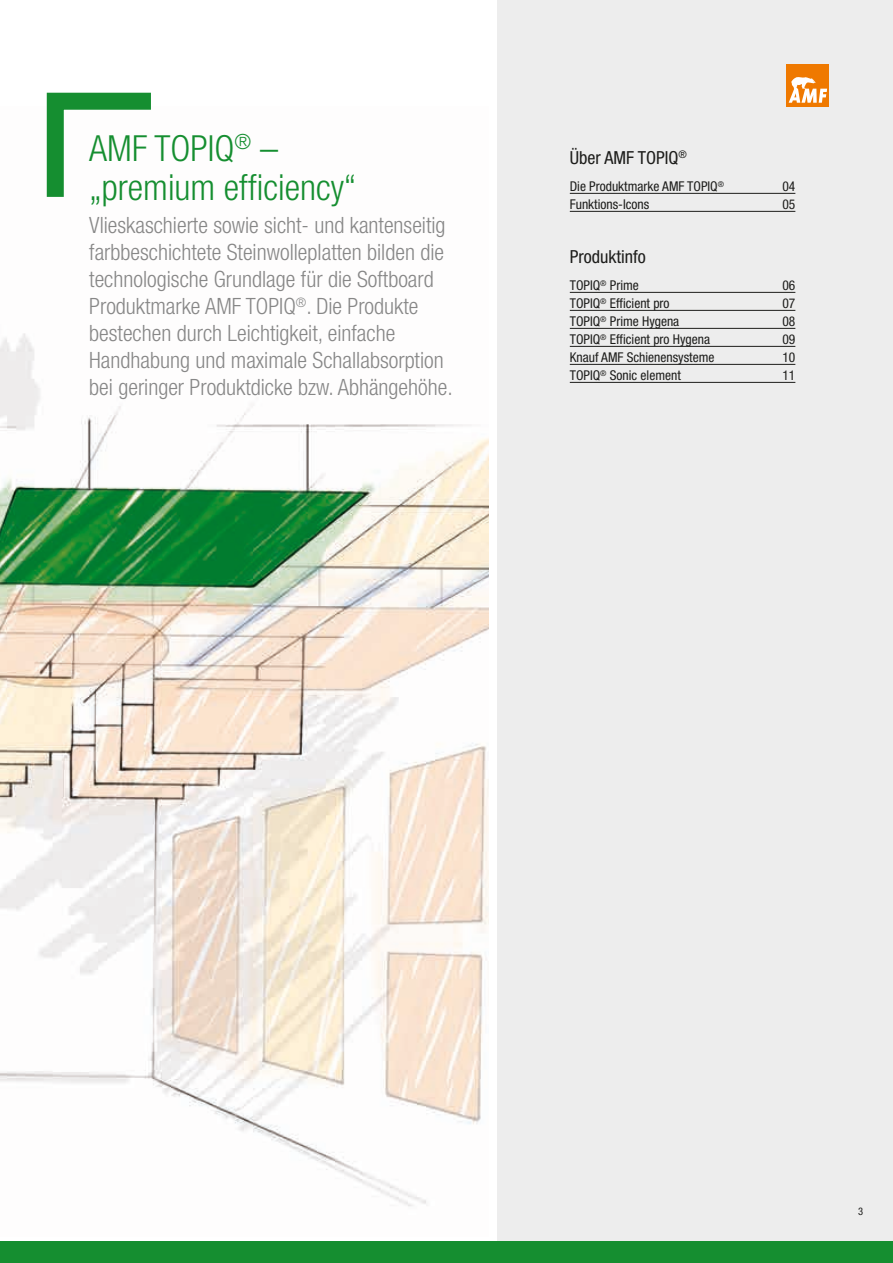
<style>
.page{position:relative;width:893px;height:1263px;background:#fff}
.page>*{position:absolute;margin:0;border:0;box-sizing:border-box;transform-origin:0 0}
.t1{font:300 condensed 36px/39px "Helvetica Neue LT Pro";color:#158e30}
.t2{font:300 condensed 22.5px/27px "Helvetica Neue LT Pro";color:#878787}
.t3{font:condensed 18px "Helvetica Neue LT Pro";color:#1d1d1b}
.t4{font:condensed 13.5px "Helvetica Neue LT Pro";color:#1d1d1b}
.t5{font:condensed 10.5px "Helvetica Neue LT Pro";color:#1d1d1b}
</style>
<div class="page">
<div style="left:497px;top:0;width:396px;height:1263px;background:#ededed"></div>
<img style="left:0;top:333px;width:489px;height:874px">
<hr style="left:570px;top:193px;width:225px;height:1px;background:#1d1d1b">
<hr style="left:570px;top:211px;width:225px;height:1px;background:#1d1d1b">
<hr style="left:570px;top:292px;width:225px;height:1px;background:#1d1d1b">
<hr style="left:570px;top:310px;width:225px;height:1px;background:#1d1d1b">
<hr style="left:570px;top:328px;width:225px;height:1px;background:#1d1d1b">
<hr style="left:570px;top:346px;width:225px;height:1px;background:#1d1d1b">
<hr style="left:570px;top:364px;width:225px;height:1px;background:#1d1d1b">
<hr style="left:570px;top:382px;width:225px;height:1px;background:#1d1d1b">
<svg style="left:46px;top:92px;width:105px;height:105px"></svg>
<div style="left:0;top:1242px;width:893px;height:21px;background:#158e30"></div>
<div style="left:787px;top:64px;width:42px;height:42px;background:#ef7900"></div>
<svg style="left:789px;top:77px;width:39px;height:26px"></svg>
<h1 class="t1" style="left:89px;top:129px;width:269px">AMF TOPIQ<sup>®</sup> – „premium efficiency“</h1>
<p class="t2" style="left:89px;top:211px;width:365px">Vlieskaschierte sowie sicht- und kantenseitig farbbeschichtete Steinwolleplatten bilden die technologische Grundlage für die Softboard Produktmarke AMF TOPIQ<sup>®</sup>. Die Produkte bestechen durch Leichtigkeit, einfache Handhabung und maximale Schallabsorption bei geringer Produktdicke bzw. Abhängehöhe.</p>
<p class="t3" style="left:570px;top:147px;width:119px">Über AMF TOPIQ<sup>®</sup></p>
<p class="t4" style="left:570px;top:178px;width:156px">Die Produktmarke AMF TOPIQ<sup>®</sup></p>
<p class="t4" style="left:782px;top:178px;width:14px">04</p>
<p class="t4" style="left:570px;top:196px;width:81px">Funktions-Icons</p>
<p class="t4" style="left:782px;top:196px;width:14px">05</p>
<p class="t3" style="left:570px;top:246px;width:77px">Produktinfo</p>
<p class="t4" style="left:570px;top:277px;width:71px">TOPIQ<sup>®</sup> Prime</p>
<p class="t4" style="left:782px;top:277px;width:14px">06</p>
<p class="t4" style="left:570px;top:295px;width:101px">TOPIQ<sup>®</sup> Efficient pro</p>
<p class="t4" style="left:782px;top:295px;width:14px">07</p>
<p class="t4" style="left:570px;top:313px;width:111px">TOPIQ<sup>®</sup> Prime Hygena</p>
<p class="t4" style="left:782px;top:313px;width:14px">08</p>
<p class="t4" style="left:570px;top:331px;width:142px">TOPIQ<sup>®</sup> Efficient pro Hygena</p>
<p class="t4" style="left:782px;top:331px;width:14px">09</p>
<p class="t4" style="left:570px;top:349px;width:146px">Knauf AMF Schienensysteme</p>
<p class="t4" style="left:782px;top:349px;width:14px">10</p>
<p class="t4" style="left:570px;top:367px;width:113px">TOPIQ<sup>®</sup> Sonic element</p>
<p class="t4" style="left:782px;top:367px;width:14px">11</p>
<p class="t5" style="left:858px;top:1205px;width:7px">3</p>
</div>
